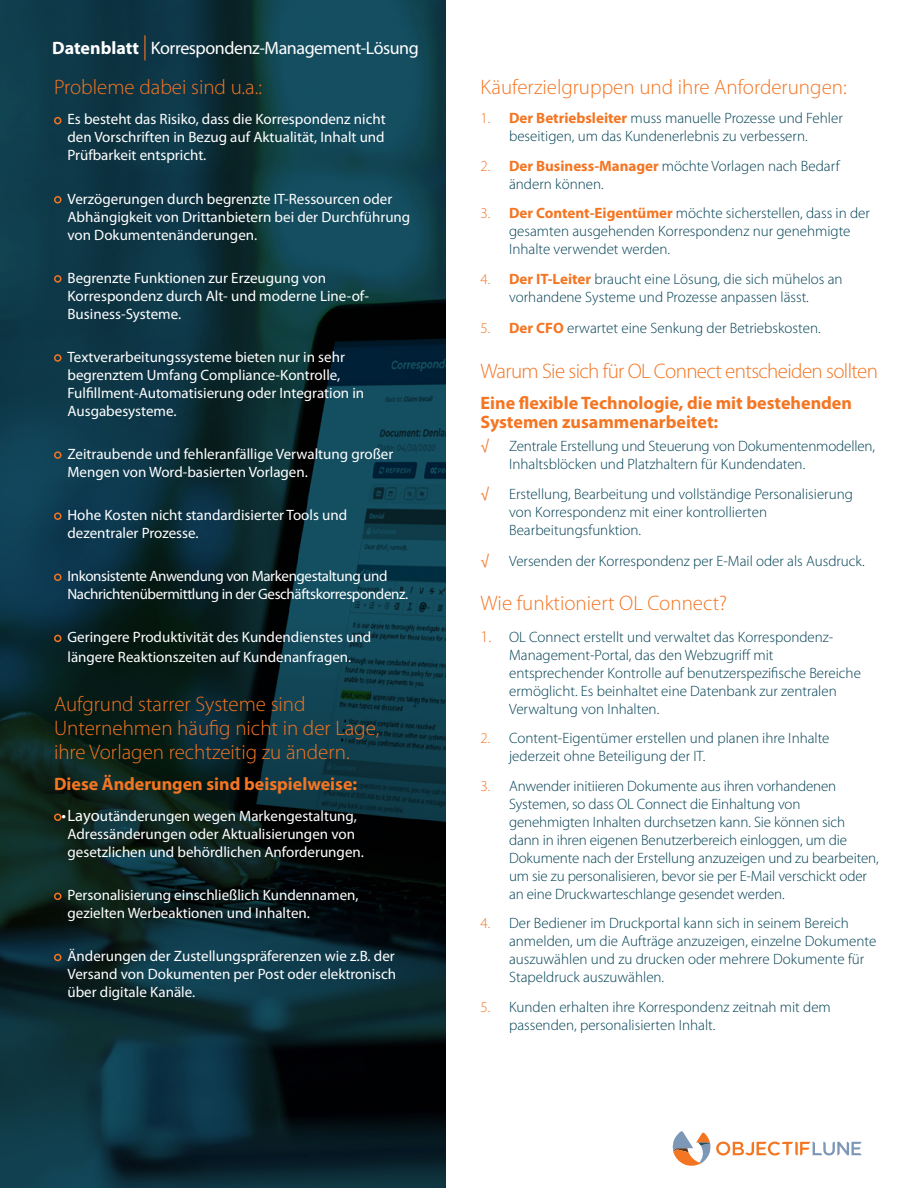
<style>
.page{position:relative;width:918px;height:1188px;background:#fff}
.page>*{position:absolute;margin:0;border:0;box-sizing:border-box;transform-origin:0 0}
.t1{font:300 21px/24px "Myriad Pro";color:#f47522}
.t2{font:300 21px "Myriad Pro";letter-spacing:-.03em;color:#f47522}
.t3{font:700 18px/19.5px "Myriad Pro";color:#f47522}
.t4{font:18px "Myriad Pro";letter-spacing:-.025em;color:#fff}
.t5{font:300 15px/18px "Myriad Pro";color:#004054}
.t6{font:15px/18px "Myriad Pro";color:#fff}
.t7{font:15px/18px "Myriad Pro";letter-spacing:-.025em;color:#fff}
.t8{font:15px "Myriad Pro";color:#f47521}
.s1{font-weight:700}
.s2{font-size:16.5px}
.s3{color:#f47521}
.s4{font-weight:700;color:#f47522}
.s5{font-size:16.5px;color:#f47521}
</style>
<div class="page">
<img style="left:0;top:0;width:446px;height:1188px">
<hr style="left:144px;top:35px;width:2px;height:25px;background:#f27522">
<svg style="left:673px;top:1131px;width:188px;height:35px"></svg>
<div style="left:54px;top:117px;width:8px;height:7px;border:2px solid #f47521;border-radius:50%"></div>
<div style="left:54px;top:196px;width:8px;height:8px;border:2px solid #f47521;border-radius:50%"></div>
<div style="left:54px;top:275px;width:8px;height:8px;border:2px solid #f47521;border-radius:50%"></div>
<div style="left:54px;top:354px;width:8px;height:8px;border:2px solid #f47521;border-radius:50%"></div>
<div style="left:54px;top:451px;width:8px;height:8px;border:2px solid #f47521;border-radius:50%"></div>
<div style="left:54px;top:512px;width:8px;height:8px;border:2px solid #f47521;border-radius:50%"></div>
<div style="left:54px;top:574px;width:8px;height:7px;border:2px solid #f47521;border-radius:50%"></div>
<div style="left:54px;top:635px;width:8px;height:7px;border:2px solid #f47521;border-radius:50%"></div>
<div style="left:54px;top:814px;width:8px;height:7px;border:2px solid #f47521;border-radius:50%"></div>
<div style="left:54px;top:893px;width:8px;height:7px;border:2px solid #f47521;border-radius:50%"></div>
<div style="left:54px;top:954px;width:8px;height:7px;border:2px solid #f47521;border-radius:50%"></div>
<p class="t4" style="left:52px;top:37px;width:368px"><span class="s1">Datenblatt</span> Korrespondenz-Management-Lösung</p>
<h1 class="t1" style="left:54px;top:74px;width:210px">Probleme dabei sind u.a.:</h1>
<p class="t6" style="left:68px;top:110px;width:320px;text-align:justify">Es besteht das Risiko, dass die Korrespondenz nicht den Vorschriften in Bezug auf Aktualität, Inhalt und Prüfbarkeit entspricht.</p>
<p class="t6" style="left:68px;top:189px;width:344px">Verzögerungen durch begrenzte IT-Ressourcen oder<br>Abhängigkeit von Drittanbietern bei der Durchführung von Dokumentenänderungen.</p>
<p class="t6" style="left:68px;top:268px;width:303px">Begrenzte Funktionen zur Erzeugung von<br>Korrespondenz durch Alt- und moderne Line-of-<br>Business-Systeme.</p>
<p class="t6" style="left:68px;top:347px;width:298px">Textverarbeitungssysteme bieten nur in sehr begrenztem Umfang Compliance-Kontrolle, Fulfillment-Automatisierung oder Integration in Ausgabesysteme.</p>
<p class="t6" style="left:68px;top:445px;width:327px">Zeitraubende und fehleranfällige Verwaltung großer<br>Mengen von Word-basierten Vorlagen.</p>
<p class="t6" style="left:68px;top:506px;width:281px">Hohe Kosten nicht standardisierter Tools und dezentraler Prozesse.</p>
<p class="t7" style="left:68px;top:567px;width:342px">Inkonsistente Anwendung von Markengestaltung und<br>Nachrichtenübermittlung in der Geschäftskorrespondenz.</p>
<p class="t6" style="left:68px;top:627px;width:305px;line-height:19.5px">Geringere Produktivität des Kundendienstes und längere Reaktionszeiten auf Kundenanfragen.</p>
<h1 class="t1" style="left:54px;top:692px;width:327px">Aufgrund starrer Systeme sind<br>Unternehmen häufig nicht in der Lage, ihre Vorlagen rechtzeitig zu ändern.</h1>
<p class="t3" style="left:54px;top:773px;width:305px">Diese Änderungen sind beispielweise:</p>
<p class="t6" style="left:62px;top:807px;width:304px;text-align:center"><span class="s2">•Layo</span>utänderungen wegen Markengestaltung,<br>Adressänderungen oder Aktualisierungen von gesetzlichen und behördlichen Anforderungen.</p>
<p class="t6" style="left:68px;top:886px;width:293px">Personalisierung einschließlich Kundennamen, gezielten Werbeaktionen und Inhalten.</p>
<p class="t6" style="left:68px;top:947px;width:330px;text-align:justify">Änderungen der Zustellungspräferenzen wie z.B. der Versand von Dokumenten per Post oder elektronisch über digitale Kanäle.</p>
<h1 class="t1" style="left:481px;top:74px;width:368px">Käuferzielgruppen und ihre Anforderungen:</h1>
<p class="t5" style="left:481px;top:109px;width:364px;text-align:center"><span class="s3">1.</span> <span class="s4">Der Betriebsleiter</span> muss manuelle Prozesse und Fehler beseitigen, um das Kundenerlebnis zu verbessern.</p>
<p class="t5" style="left:509px;top:157px;width:332px;text-indent:-28px"><span class="s3">2.</span> <span class="s4">Der Business-Manager</span> möchte Vorlagen nach Bedarf ändern können.</p>
<p class="t5" style="left:509px;top:204px;width:362px;text-indent:-28px"><span class="s3">3.</span> <span class="s4">Der Content-Eigentümer</span> möchte sicherstellen, dass in der gesamten ausgehenden Korrespondenz nur genehmigte<br>Inhalte verwendet werden.</p>
<p class="t5" style="left:481px;top:270px;width:363px;text-align:center"><span class="s3">4.</span> <span class="s4">Der IT-Leiter</span> braucht eine Lösung, die sich mühelos an vorhandene Systeme und Prozesse anpassen lässt.</p>
<p class="t5" style="left:481px;top:319px;width:342px"><span class="s3">5.</span> <span class="s4">Der CFO</span> erwartet eine Senkung der Betriebskosten.</p>
<h1 class="t2" style="left:481px;top:358px;width:399px">Warum Sie sich für OL Connect entscheiden sollten</h1>
<p class="t3" style="left:481px;top:392px;width:373px">Eine flexible Technologie, die mit bestehenden<br>Systemen zusammenarbeitet:</p>
<p class="t8" style="left:481px;top:437px;width:10px">√</p>
<p class="t5" style="left:509px;top:437px;width:367px">Zentrale Erstellung und Steuerung von Dokumentenmodellen,<br>Inhaltsblöcken und Platzhaltern für Kundendaten.</p>
<p class="t8" style="left:481px;top:484px;width:10px">√</p>
<p class="t5" style="left:509px;top:485px;width:345px">Erstellung, Bearbeitung und vollständige Personalisierung von Korrespondenz mit einer kontrollierten<br>Bearbeitungsfunktion.</p>
<p class="t8" style="left:481px;top:552px;width:10px">√</p>
<p class="t5" style="left:509px;top:552px;width:357px">Versenden der Korrespondenz per E-Mail oder als Ausdruck.</p>
<h1 class="t1" style="left:481px;top:591px;width:248px">Wie funktioniert OL Connect?</h1>
<p class="t5" style="left:509px;top:627px;width:353px;text-indent:-28px"><span class="s5">1.</span> OL Connect erstellt und verwaltet das Korrespondenz-Management-Portal, das den Webzugriff mit entsprechender Kontrolle auf benutzerspezifische Bereiche ermöglicht. Es beinhaltet eine Datenbank zur zentralen Verwaltung von Inhalten.</p>
<p class="t5" style="left:509px;top:729px;width:322px;text-indent:-28px"><span class="s3">2.</span> Content-Eigentümer erstellen und planen ihre Inhalte jederzeit ohne Beteiligung der IT.</p>
<p class="t5" style="left:509px;top:777px;width:371px;text-indent:-28px"><span class="s3">3.</span> Anwender initiieren Dokumente aus ihren vorhandenen Systemen, so dass OL Connect die Einhaltung von genehmigten Inhalten durchsetzen kann. Sie können sich dann in ihren eigenen Benutzerbereich einloggen, um die Dokumente nach der Erstellung anzuzeigen und zu bearbeiten, um sie zu personalisieren, bevor sie per E-Mail verschickt oder an eine Druckwarteschlange gesendet werden.</p>
<p class="t5" style="left:509px;top:914px;width:369px;text-indent:-28px"><span class="s3">4.</span> Der Bediener im Druckportal kann sich in seinem Bereich anmelden, um die Aufträge anzuzeigen, einzelne Dokumente auszuwählen und zu drucken oder mehrere Dokumente für Stapeldruck auszuwählen.</p>
<p class="t5" style="left:509px;top:998px;width:323px;text-indent:-28px"><span class="s3">5.</span> Kunden erhalten ihre Korrespondenz zeitnah mit dem passenden, personalisierten Inhalt.</p>
</div>
